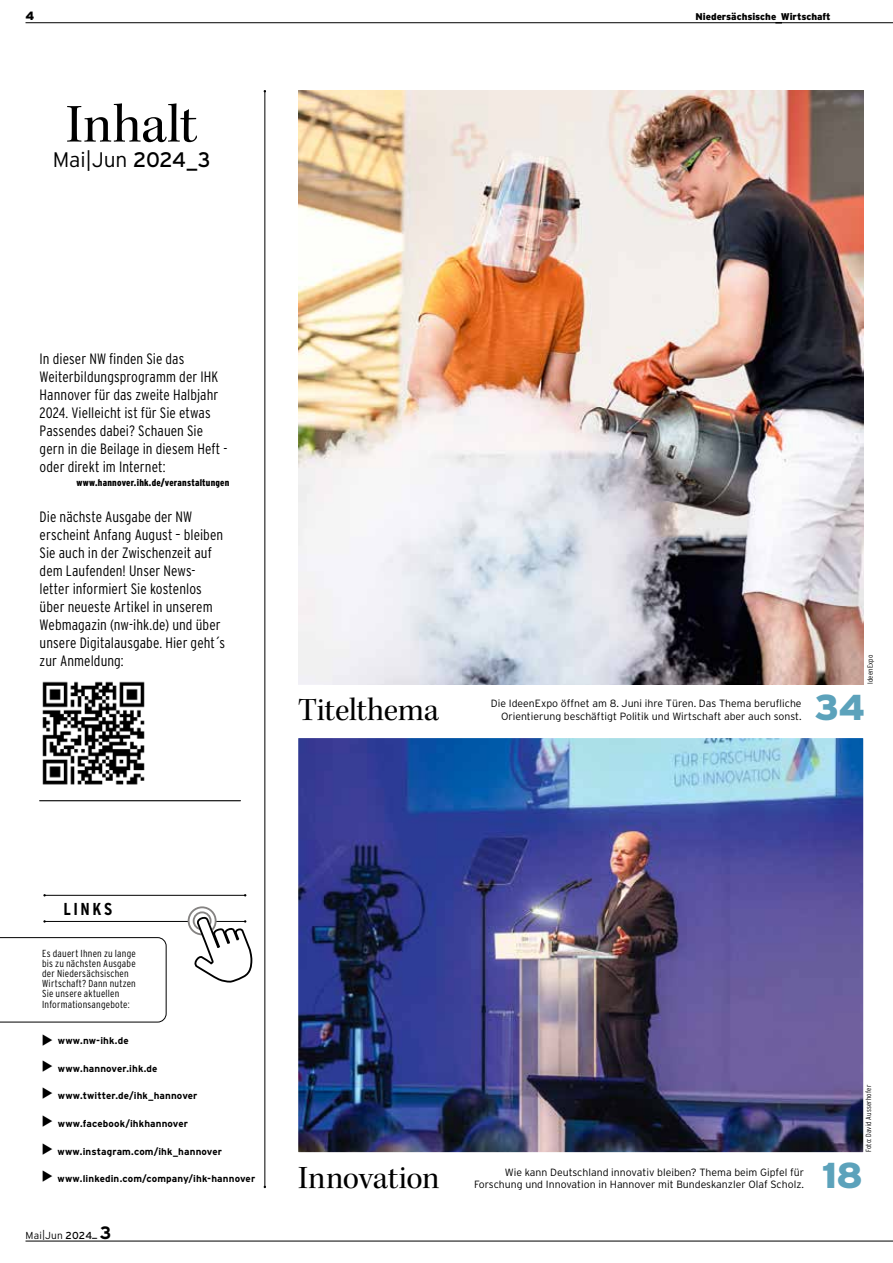
<style>
.page{position:relative;width:893px;height:1263px;background:#fff}
.page>*{position:absolute;margin:0;border:0;box-sizing:border-box;transform-origin:0 0}
.t1{font:55.5px "Kepler Std Subh";letter-spacing:.005em;color:#000}
.t2{font:900 36px "Interstate";color:#5ca2bb}
.t3{font:33px "Kepler Std Subh";letter-spacing:-.01em;color:#000}
.t4{font:300 21px "Interstate";letter-spacing:-.005em;color:#000}
.t5{font:700 condensed 17.25px "Interstate";letter-spacing:.15em;color:#000}
.t6{font:300 condensed 15px/18px "Interstate";letter-spacing:.005em;color:#000}
.t7{font:900 12px "Interstate";color:#000}
.t8{font:300 10.5px/12.6px "Interstate";color:#000;text-align:right}
.t9{font:300 condensed 10.2px/10.2px "Interstate";letter-spacing:.02em;color:#000}
.t10{font:300 10.2px "Interstate";letter-spacing:.025em;color:#000}
.t11{font:700 9.75px "Interstate";letter-spacing:.015em;color:#000}
.t12{font:900 condensed 9.75px "Interstate";letter-spacing:.025em;color:#000}
.t13{font:900 9.75px "Interstate";letter-spacing:-.005em;color:#000}
.t14{font:300 condensed 7.5px "Interstate";letter-spacing:.02em;color:#000}
.s1{font-weight:400}
.s2{font-weight:700;font-size:17.85px}
</style>
<div class="page">
<img style="left:298px;top:90px;width:565px;height:594px">
<img style="left:298px;top:738px;width:565px;height:414px">
<hr style="left:265px;top:91px;width:1px;height:1096px;background:#000">
<img style="left:42px;top:681px;width:103px;height:104px">
<hr style="left:40px;top:800px;width:200px;height:1px;background:#000">
<svg style="left:0;top:937px;width:166px;height:85px"></svg>
<hr style="left:45px;top:895px;width:200px;height:1px;background:#000">
<hr style="left:45px;top:921px;width:200px;height:1px;background:#000">
<svg style="left:189px;top:907px;width:27px;height:27px"></svg>
<div style="left:188px;top:906px;width:29px;height:29px;border:2px solid #858382;border-radius:50%"></div>
<div style="left:193px;top:911px;width:19px;height:19px;border:2px solid #858382;border-radius:50%"></div>
<svg style="left:194px;top:914px;width:59px;height:69px"></svg>
<hr style="left:26px;top:1241px;width:867px;height:1px;background:#000">
<hr style="left:26px;top:22px;width:867px;height:1px;background:#000">
<p class="t7" style="left:26px;top:9px;width:10px">4</p>
<p class="t13" style="left:695px;top:11px;width:137px">Niedersächsische Wirtschaft</p>
<h1 class="t1" style="left:66px;top:93px;width:133px">Inhalt</h1>
<h3 class="t4" style="left:53px;top:146px;width:159px">Mai|Jun <span class="s1">2024_3</span></h3>
<p class="t6" style="left:40px;top:349px;width:189px">In dieser NW finden Sie das<br>Weiterbildungsprogramm der IHK<br>Hannover für das zweite Halbjahr<br>2024. Vielleicht ist für Sie etwas<br>Passendes dabei? Schauen Sie gern in die Beilage in diesem Heft - oder direkt im Internet:</p>
<p class="t12" style="left:76px;top:477px;width:155px">www.hannover.ihk.de/veranstaltungen</p>
<p class="t6" style="left:40px;top:508px;width:187px">Die nächste Ausgabe der NW erscheint Anfang August – bleiben<br>Sie auch in der Zwischenzeit auf dem Laufenden! Unser News&shy;letter informiert Sie kostenlos über neueste Artikel in unserem<br>Webmagazin (nw-ihk.de) und über unsere Digitalausgabe. Hier geht´s zur Anmeldung:</p>
<p class="t14" style="left:866px;top:684px;width:31px;rotate:-90deg">IdeenExpo</p>
<h3 class="t3" style="left:298px;top:691px;width:142px">Titelthema</h3>
<p class="t8" style="left:491px;top:697px;width:312px">Die IdeenExpo öffnet am 8. Juni ihre Türen. Das Thema berufliche<br>Orientierung beschäftigt Politik und Wirtschaft aber auch sonst.</p>
<h2 class="t2" style="left:814px;top:685px;width:52px">34</h2>
<p class="t5" style="left:63px;top:898px;width:51px">LINKS</p>
<p class="t9" style="left:42px;top:948px;width:95px">Es dauert Ihnen zu lange bis zu nächsten Ausgabe der Niedersächsischen<br>Wirtschaft? Dann nutzen<br>Sie unsere aktuellen<br>Informationsangebote:</p>
<p class="t11" style="left:58px;top:1035px;width:72px">www.nw-ihk.de</p>
<p class="t11" style="left:58px;top:1062px;width:101px">www.hannover.ihk.de</p>
<p class="t11" style="left:58px;top:1090px;width:141px">www.twitter.de/ihk_hannover</p>
<p class="t11" style="left:58px;top:1117px;width:132px">www.facebook/ihkhannover</p>
<p class="t11" style="left:57px;top:1145px;width:166px">www.instagram.com/ihk_hannover</p>
<p class="t11" style="left:57px;top:1173px;width:199px">www.linkedin.com/company/ihk-hannover</p>
<p class="t10" style="left:26px;top:1229px;width:87px">Mai|Jun <span class="s1">2024_</span> <span class="s2">3</span></p>
<h3 class="t3" style="left:298px;top:1159px;width:143px">Innovation</h3>
<p class="t8" style="left:505px;top:1165px;width:301px">Wie kann Deutschland innovativ bleiben? Thema beim Gipfel für</p>
<p class="t8" style="left:474px;top:1178px;width:331px">Forschung und Innovation in Hannover mit Bundeskanzler Olaf Scholz.</p>
<p class="t14" style="left:864px;top:1152px;width:69px;rotate:-90deg">Foto: David Ausserhofer</p>
<h2 class="t2" style="left:822px;top:1153px;width:43px">18</h2>
</div>
